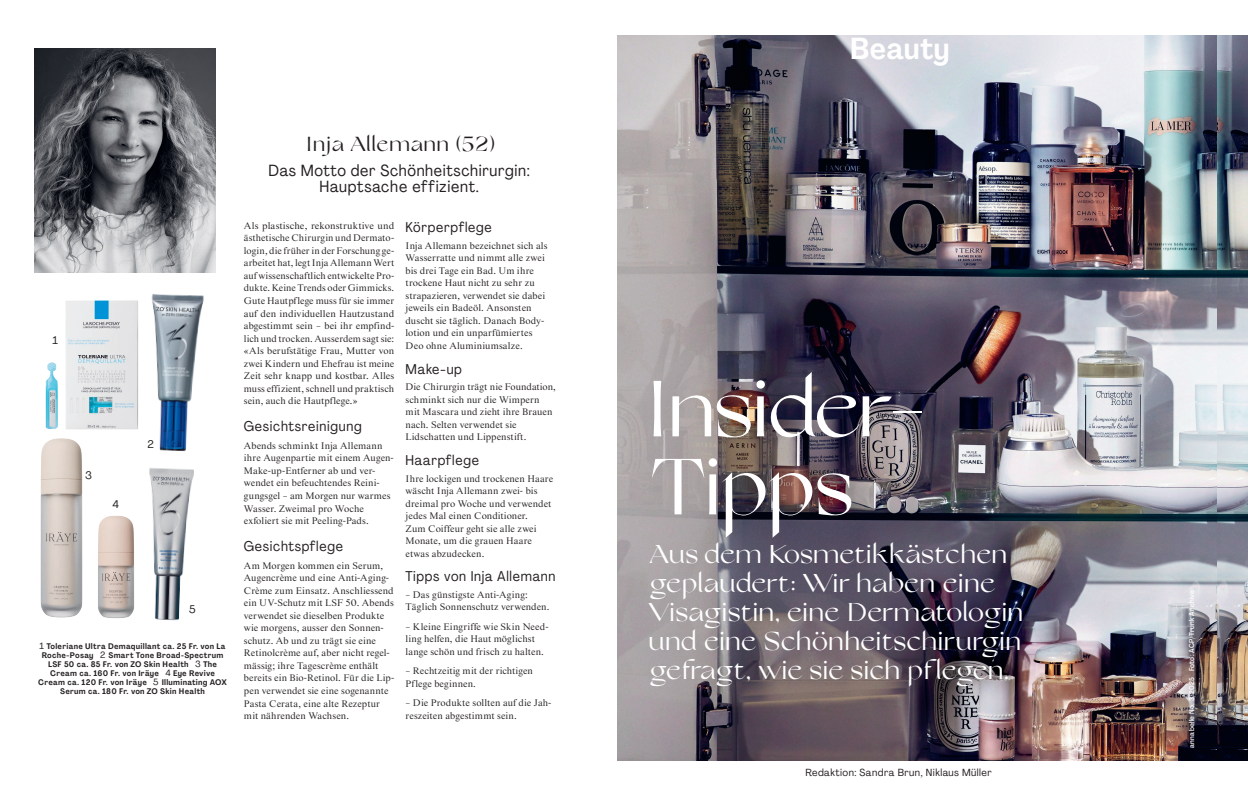
<style>
.page{position:relative;width:1248px;height:794px;background:#fff}
.page>*{position:absolute;margin:0;border:0;box-sizing:border-box;transform-origin:0 0}
.t1{font:80px/78px "Grand Slang";letter-spacing:-.025em;color:#fff}
.t2{font:700 30px "Agrandir Text";color:#fff}
.t3{font:26px/29px "Grand Slang";color:#fff}
.t4{font:20.5px "Grand Slang";letter-spacing:.04em;color:#231f20}
.t5{font:condensed 16px/16px "Agrandir";letter-spacing:.04em;color:#231f20;text-align:center}
.t6{font:condensed 14px "Agrandir";letter-spacing:.05em;color:#231f20}
.t7{font:11px "Agrandir";color:#231f20;scale:1.04 1}
.t8{font:condensed 10.2px "Agrandir";letter-spacing:.04em;color:#231f20;scale:1.04 1}
.t9{font:9.7px/12.5px "Starling";letter-spacing:.005em;color:#231f20}
.t10{font:700 8px/9px "Agrandir Text";letter-spacing:.03em;color:#231f20;text-align:center}
.t11{font:500 condensed 7px "Agrandir";letter-spacing:.045em;color:#fff}
.s1{font-family:"Agrandir";font-weight:400;font-size:9px}
</style>
<div class="page">
<img style="left:34px;top:48px;width:181px;height:224px">
<img style="left:151px;top:294px;width:53px;height:157px">
<img style="left:149px;top:468px;width:45px;height:153px">
<img style="left:65px;top:300px;width:73px;height:130px">
<img style="left:40px;top:438px;width:43px;height:180px">
<img style="left:98px;top:515px;width:37px;height:103px">
<img style="left:45px;top:362px;width:13px;height:67px">
<img style="left:617px;top:35px;width:630px;height:725px">
<p class="t7" style="left:53px;top:333px;width:7px">1</p>
<p class="t7" style="left:85px;top:468px;width:8px">3</p>
<p class="t7" style="left:113px;top:497px;width:8px">4</p>
<p class="t7" style="left:147px;top:437px;width:8px">2</p>
<p class="t7" style="left:189px;top:602px;width:8px">5</p>
<p class="t10" style="left:38px;top:642px;width:190px"><span class="s1">1</span> Toleriane Ultra Demaquillant ca. 25 Fr. von La Roche-Posay <span class="s1">2</span> Smart Tone Broad-Spectrum LSF 50 ca. 85 Fr. von ZO Skin Health <span class="s1">3</span> The Cream ca. 160 Fr. von Iräye <span class="s1">4</span> Eye Revive Cream ca. 120 Fr. von Iräye <span class="s1">5</span> Illuminating AOX Serum ca. 180 Fr. von ZO Skin Health</p>
<h3 class="t4" style="left:307px;top:132px;width:189px">Inja Allemann (52)</h3>
<h3 class="t5" style="left:268px;top:162px;width:263px">Das Motto der Schönheitschirurgin:<br>Hauptsache effizient.</h3>
<p class="t9" style="left:244px;top:220px;width:152px;text-align:justify">Als plastische, rekonstruktive und ästhetische Chirurgin und Dermato&shy;login, die früher in der Forschung ge&shy;arbeitet hat, legt Inja Allemann Wert auf wissenschaftlich entwickelte Pro&shy;dukte. Keine Trends oder Gimmicks.<br>Gute Hautpflege muss für sie immer auf den individuellen Hautzustand abgestimmt sein – bei ihr empfind&shy;lich und trocken. Ausserdem sagt sie: «Als berufstätige Frau, Mutter von zwei Kindern und Ehefrau ist meine Zeit sehr knapp und kostbar. Alles muss effizient, schnell und praktisch sein, auch die Hautpflege.»</p>
<h3 class="t6" style="left:244px;top:418px;width:119px">Gesichtsreinigung</h3>
<p class="t9" style="left:244px;top:440px;width:151px">Abends schminkt Inja Allemann ihre Augenpartie mit einem Augen-<br>Make-up-Entferner ab und ver&shy;wendet ein befeuchtendes Reini&shy;gungsgel – am Morgen nur warmes<br>Wasser. Zweimal pro Woche exfoliert sie mit Peeling-Pads.</p>
<h3 class="t6" style="left:244px;top:537px;width:101px">Gesichtspflege</h3>
<p class="t9" style="left:244px;top:559px;width:151px">Am Morgen kommen ein Serum,<br>Augencrème und eine Anti-Aging-<br>Crème zum Einsatz. Anschliessend ein UV-Schutz mit LSF 50. Abends verwendet sie dieselben Produkte wie morgens, ausser den Sonnen&shy;schutz. Ab und zu trägt sie eine<br>Retinolcrème auf, aber nicht regel&shy;mässig; ihre Tagescrème enthält bereits ein Bio-Retinol. Für die Lip&shy;pen verwendet sie eine sogenannte<br>Pasta Cerata, eine alte Rezeptur mit nährenden Wachsen.</p>
<h3 class="t6" style="left:405px;top:218px;width:88px">Körperpflege</h3>
<p class="t9" style="left:405px;top:239px;width:143px">Inja Allemann bezeichnet sich als<br>Wasserratte und nimmt alle zwei bis drei Tage ein Bad. Um ihre trockene Haut nicht zu sehr zu strapazieren, verwendet sie dabei jeweils ein Badeöl. Ansonsten duscht sie täglich. Danach Body&shy;lotion und ein unparfümiertes<br>Deo ohne Aluminiumsalze.</p>
<h3 class="t6" style="left:405px;top:360px;width:58px">Make-up</h3>
<p class="t9" style="left:405px;top:381px;width:152px">Die Chirurgin trägt nie Foundation, schminkt sich nur die Wimpern mit Mascara und zieht ihre Brauen nach. Selten verwendet sie<br>Lidschatten und Lippenstift.</p>
<h3 class="t6" style="left:405px;top:452px;width:75px">Haarpflege</h3>
<p class="t9" style="left:405px;top:473px;width:149px">Ihre lockigen und trockenen Haare wäscht Inja Allemann zwei- bis dreimal pro Woche und verwendet jedes Mal einen Conditioner.<br>Zum Coiffeur geht sie alle zwei<br>Monate, um die grauen Haare etwas abzudecken.</p>
<h3 class="t6" style="left:405px;top:567px;width:151px">Tipps von Inja Allemann</h3>
<p class="t9" style="left:405px;top:588px;width:145px">– Das günstigste Anti-Aging:<br>Täglich Sonnenschutz verwenden.</p>
<p class="t9" style="left:405px;top:620px;width:144px">– Kleine Eingriffe wie Skin Need&shy;ling helfen, die Haut möglichst lange schön und frisch zu halten.</p>
<p class="t9" style="left:405px;top:665px;width:129px">– Rechtzeitig mit der richtigen<br>Pflege beginnen.</p>
<p class="t9" style="left:405px;top:697px;width:147px">– Die Produkte sollten auf die Jah&shy;reszeiten abgestimmt sein.</p>
<h2 class="t2" style="left:849px;top:30px;width:102px">Beauty</h2>
<h1 class="t1" style="left:649px;top:373px;width:277px">Insider-<br>Tipps</h1>
<h3 class="t3" style="left:649px;top:541px;width:376px">Aus dem Kosmetikkästchen geplaudert: Wir haben eine<br>Visagistin, eine Dermatologin und eine Schönheitschirurgin gefragt, wie sie sich pflegen.</h3>
<p class="t8" style="left:805px;top:766px;width:181px">Redaktion: Sandra Brun, Niklaus Müller</p>
<p class="t11" style="left:1187px;top:748px;width:159px;rotate:-90deg">annabelle No. 3/2025 Foto: ACP/Trunk Archive</p>
</div>
